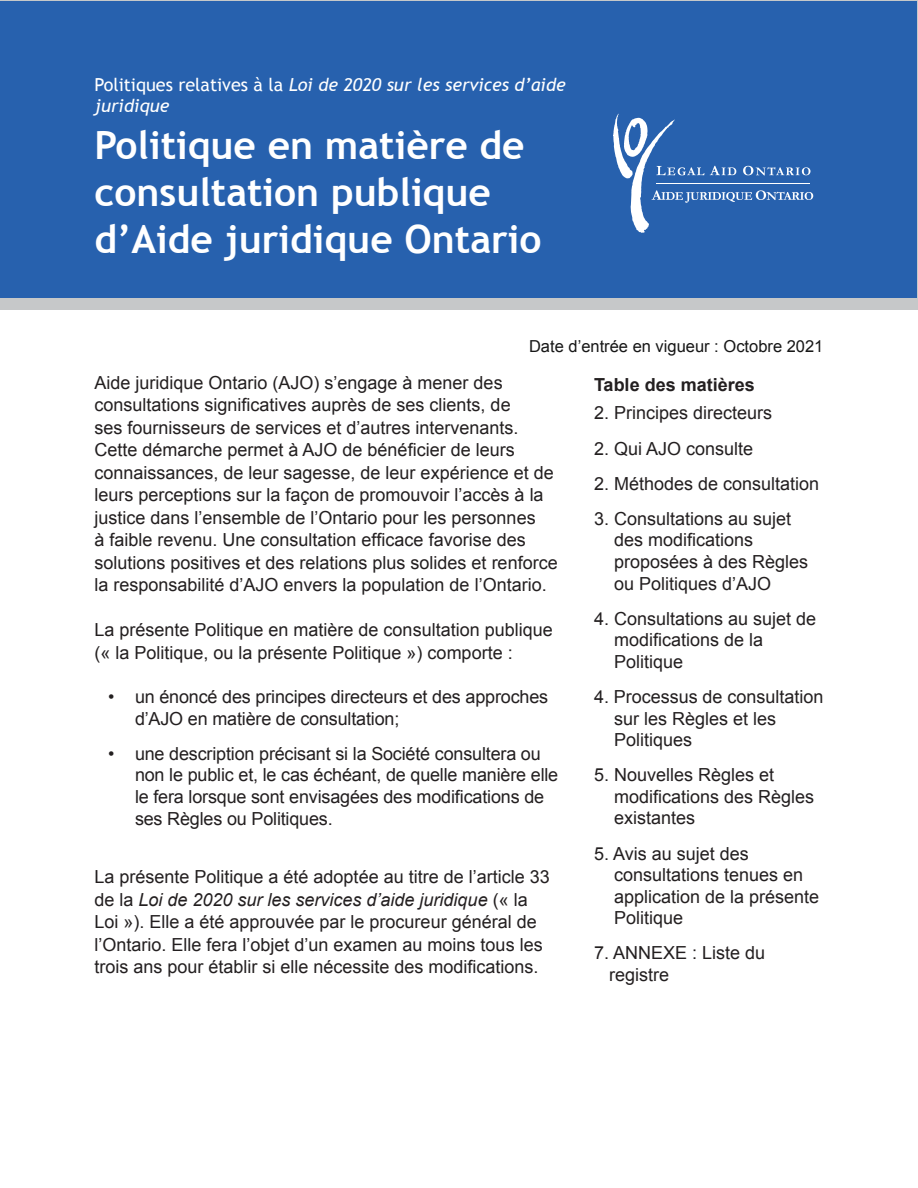
<style>
.page{position:relative;width:918px;height:1188px;background:#fff}
.page>*{position:absolute;margin:0;border:0;box-sizing:border-box;transform-origin:0 0}
.Heading_1__title_pag{font:700 39px/46.8px "Trebuchet MS";color:#fff}
.Sidebar-copy{font:18px/22.5px "Arial";color:#231f20}
.Heading_1__title_pag-2{font:italic 18px/21px "Trebuchet MS";color:#fff}
.Sidebar-heading{font:700 18px "Arial";color:#231f20}
.t1{font:16.5px "Arial";color:#171717}
.s1{font-style:normal}
.s2{font-style:italic}
</style>
<div class="page">
<div style="left:0;top:0;width:918px;height:310px;background:#c6c8c9"></div>
<div style="left:1px;top:1px;width:916px;height:297px;background:#2761ae"></div>
<svg style="left:613px;top:114px;width:200px;height:119px"></svg>
<h1 class="Heading_1__title_pag-2" style="left:94px;top:74px;width:473px"><span class="s1">Politiques relatives à la</span> Loi de 2020 sur les services d’aide juridique</h1>
<h1 class="Heading_1__title_pag" style="left:94px;top:122px;width:449px">Politique en matière de consultation publique d’Aide juridique Ontario</h1>
<p class="t1" style="left:529px;top:336px;width:296px">Date d’entrée en vigueur : Octobre 2021</p>
<p class="Sidebar-heading" style="left:594px;top:373px;width:162px">Table des matières</p>
<p class="Sidebar-copy" style="left:594px;top:402px;width:180px">2. Principes directeurs</p>
<p class="Sidebar-copy" style="left:594px;top:437px;width:161px">2. Qui AJO consulte</p>
<p class="Sidebar-copy" style="left:594px;top:472px;width:227px">2. Méthodes de consultation</p>
<p class="Sidebar-copy" style="left:594px;top:507px;width:199px">3. Consultations au sujet</p>
<p class="Sidebar-copy" style="left:614px;top:529px;width:141px">des modifications</p>
<p class="Sidebar-copy" style="left:614px;top:551px;width:196px">proposées à des Règles</p>
<p class="Sidebar-copy" style="left:614px;top:572px;width:159px">ou Politiques d’AJO</p>
<p class="Sidebar-copy" style="left:594px;top:607px;width:224px">4. Consultations au sujet de</p>
<p class="Sidebar-copy" style="left:614px;top:629px;width:151px">modifications de la</p>
<p class="Sidebar-copy" style="left:614px;top:650px;width:71px">Politique</p>
<p class="Sidebar-copy" style="left:594px;top:686px;width:231px">4. Processus de consultation</p>
<p class="Sidebar-copy" style="left:614px;top:707px;width:164px">sur les Règles et les</p>
<p class="Sidebar-copy" style="left:614px;top:729px;width:80px">Politiques</p>
<p class="Sidebar-copy" style="left:594px;top:764px;width:182px">5. Nouvelles Règles et</p>
<p class="Sidebar-copy" style="left:614px;top:785px;width:202px">modifications des Règles</p>
<p class="Sidebar-copy" style="left:614px;top:807px;width:83px">existantes</p>
<p class="Sidebar-copy" style="left:594px;top:842px;width:156px">5. Avis au sujet des</p>
<p class="Sidebar-copy" style="left:614px;top:864px;width:191px">consultations tenues en</p>
<p class="Sidebar-copy" style="left:614px;top:885px;width:207px">application de la présente</p>
<p class="Sidebar-copy" style="left:614px;top:907px;width:71px">Politique</p>
<p class="Sidebar-copy" style="left:594px;top:942px;width:173px">7. ANNEXE : Liste du</p>
<p class="Sidebar-copy" style="left:609px;top:964px;width:62px">registre</p>
<p class="Sidebar-copy" style="left:94px;top:372px;width:465px">Aide juridique Ontario (AJO) s’engage à mener des consultations significatives auprès de ses clients, de<br>ses fournisseurs de services et d’autres intervenants.<br>Cette démarche permet à AJO de bénéficier de leurs connaissances, de leur sagesse, de leur expérience et de leurs perceptions sur la façon de promouvoir l’accès à la justice dans l’ensemble de l’Ontario pour les personnes<br>à faible revenu. Une consultation efficace favorise des solutions positives et des relations plus solides et renforce la responsabilité d’AJO envers la population de l’Ontario.</p>
<p class="Sidebar-copy" style="left:94px;top:619px;width:460px">La présente Politique en matière de consultation publique (« la Politique, ou la présente Politique ») comporte :</p>
<p class="Sidebar-copy" style="left:135px;top:686px;width:415px;line-height:21.6px;text-indent:-27px">• un énoncé des principes directeurs et des approches d’AJO en matière de consultation;</p>
<p class="Sidebar-copy" style="left:135px;top:743px;width:425px;line-height:21.6px;text-indent:-27px">• une description précisant si la Société consultera ou non le public et, le cas échéant, de quelle manière elle le fera lorsque sont envisagées des modifications de ses Règles ou Politiques.</p>
<p class="Sidebar-copy" style="left:94px;top:866px;width:457px">La présente Politique a été adoptée au titre de l’article 33 de la <span class="s2">Loi de 2020 sur les services d’aide juridique</span> (« la Loi »). Elle a été approuvée par le procureur général de l’Ontario. Elle fera l’objet d’un examen au moins tous les trois ans pour établir si elle nécessite des modifications.</p>
</div>
